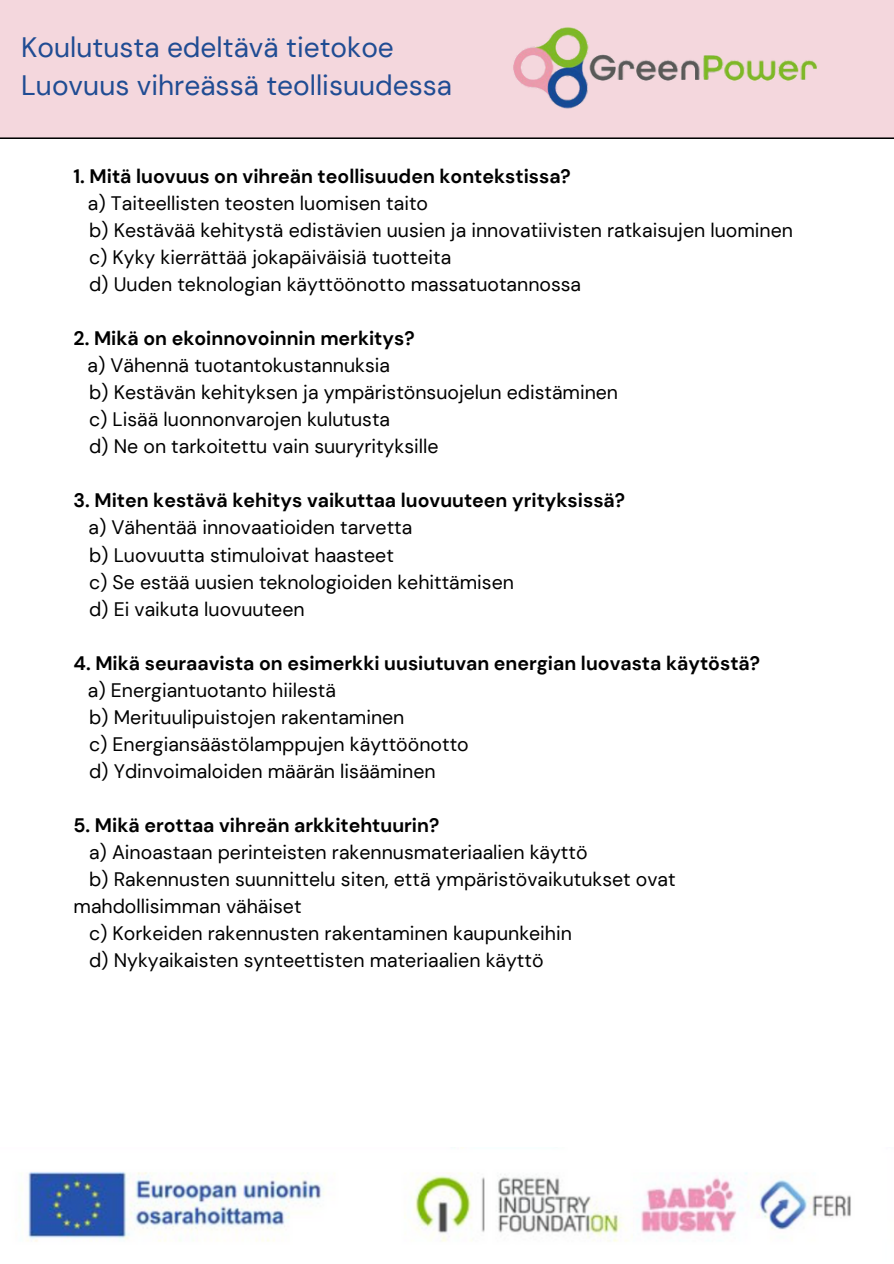
<style>
.page{position:relative;width:894px;height:1264px;background:#fff}
.page>*{position:absolute;margin:0;border:0;box-sizing:border-box;transform-origin:0 0}
.t1{font:28.05px/38.2px "DM Sans";color:#204c93}
.t2{font:19.5px/27px "DM Sans";color:#000}
.t3{font:700 19.5px "DM Sans";color:#000}
</style>
<div class="page">
<div style="left:0;top:0;width:893px;height:138px;background:#f4d7dd"></div>
<img style="left:490px;top:18px;width:351px;height:98px">
<img style="left:21px;top:1147px;width:830px;height:95px">
<p class="t1" style="left:21px;top:28px;width:432px">Koulutusta edeltävä tietokoe<br>Luovuus vihreässä teollisuudessa</p>
<h1 class="t3" style="left:73px;top:164px;width:498px">1. Mitä luovuus on vihreän teollisuuden kontekstissa?</h1>
<p class="t2" style="left:88px;top:190px;width:341px">a) Taiteellisten teosten luomisen taito</p>
<p class="t2" style="left:89px;top:217px;width:705px">b) Kestävää kehitystä edistävien uusien ja innovatiivisten ratkaisujen luominen</p>
<p class="t2" style="left:89px;top:244px;width:363px">c) Kyky kierrättää jokapäiväisiä tuotteita</p>
<p class="t2" style="left:89px;top:271px;width:493px">d) Uuden teknologian käyttöönotto massatuotannossa</p>
<p class="t3" style="left:73px;top:326px;width:342px">2. Mikä on ekoinnovoinnin merkitys?</p>
<p class="t2" style="left:87px;top:352px;width:304px">a) Vähennä tuotantokustannuksia</p>
<p class="t2" style="left:89px;top:379px;width:530px">b) Kestävän kehityksen ja ympäristönsuojelun edistäminen</p>
<p class="t2" style="left:89px;top:406px;width:302px">c) Lisää luonnonvarojen kulutusta</p>
<p class="t2" style="left:89px;top:433px;width:351px">d) Ne on tarkoitettu vain suuryrityksille</p>
<p class="t3" style="left:73px;top:488px;width:553px">3. Miten kestävä kehitys vaikuttaa luovuuteen yrityksissä?</p>
<p class="t2" style="left:88px;top:514px;width:325px">a) Vähentää innovaatioiden tarvetta</p>
<p class="t2" style="left:89px;top:541px;width:306px">b) Luovuutta stimuloivat haasteet</p>
<p class="t2" style="left:89px;top:568px;width:426px">c) Se estää uusien teknologioiden kehittämisen</p>
<p class="t2" style="left:89px;top:595px;width:217px">d) Ei vaikuta luovuuteen</p>
<p class="t3" style="left:73px;top:650px;width:688px">4. Mikä seuraavista on esimerkki uusiutuvan energian luovasta käytöstä?</p>
<p class="t2" style="left:88px;top:676px;width:249px">a) Energiantuotanto hiilestä</p>
<p class="t2" style="left:89px;top:703px;width:317px">b) Merituulipuistojen rakentaminen</p>
<p class="t2" style="left:89px;top:730px;width:381px">c) Energiansäästölamppujen käyttöönotto</p>
<p class="t2" style="left:89px;top:757px;width:348px">d) Ydinvoimaloiden määrän lisääminen</p>
<p class="t3" style="left:73px;top:812px;width:367px">5. Mikä erottaa vihreän arkkitehtuurin?</p>
<p class="t2" style="left:89px;top:838px;width:500px">a) Ainoastaan perinteisten rakennusmateriaalien käyttö</p>
<p class="t2" style="left:73px;top:865px;width:603px;text-indent:16px">b) Rakennusten suunnittelu siten, että ympäristövaikutukset ovat mahdollisimman vähäiset</p>
<p class="t2" style="left:89px;top:919px;width:484px">c) Korkeiden rakennusten rakentaminen kaupunkeihin</p>
<p class="t2" style="left:89px;top:946px;width:456px">d) Nykyaikaisten synteettisten materiaalien käyttö</p>
</div>
